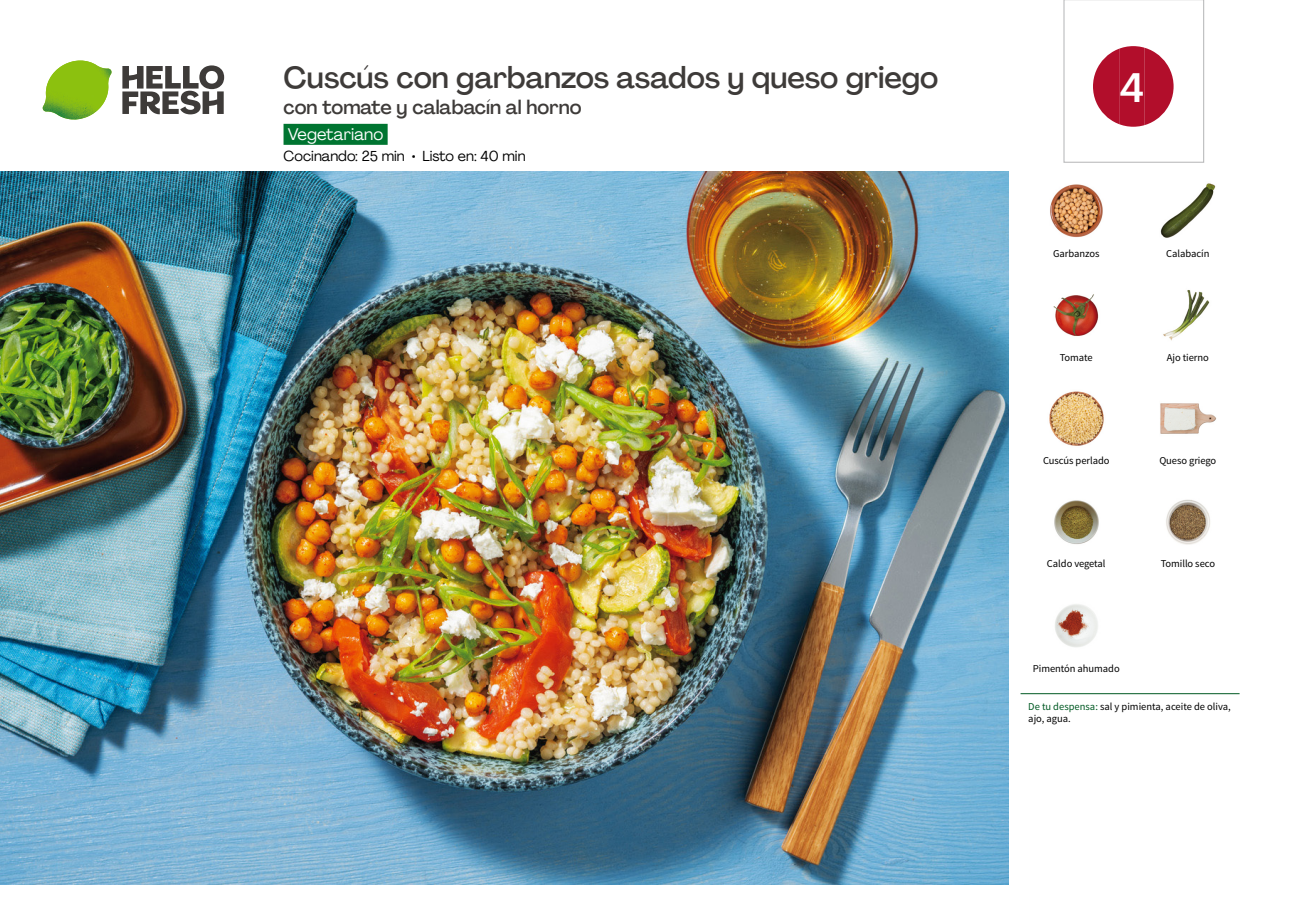
<style>
.page{position:relative;width:1289px;height:919px;background:#fff}
.page>*{position:absolute;margin:0;border:0;box-sizing:border-box;transform-origin:0 0}
.t1{font:500 40.5px "Agrandir";color:#fff}
.t2{font:500 30px "Agrandir";color:#3e3b39}
.t3{font:500 19.5px "Agrandir";color:#3e3b39}
.t4{font:16.5px "Agrandir";color:#fff}
.t5{font:14.25px "Agrandir";color:#000}
.t6{font:10.5px/12px "Source Sans Pro";letter-spacing:-.005em;color:#000}
.s1{color:#005923}
</style>
<div class="page">
<svg style="left:122px;top:65px;width:102px;height:49px"></svg>
<svg style="left:43px;top:60px;width:69px;height:60px"></svg>
<img style="left:43px;top:61px;width:65px;height:45px">
<img style="left:46px;top:61px;width:34px;height:34px">
<img style="left:0;top:172px;width:1008px;height:712px">
<div style="left:283px;top:124px;width:104px;height:21px;background:#007531"></div>
<img style="left:1050px;top:184px;width:53px;height:54px">
<img style="left:1160px;top:183px;width:56px;height:55px">
<img style="left:1163px;top:290px;width:47px;height:51px">
<img style="left:1053px;top:294px;width:46px;height:42px">
<img style="left:1160px;top:403px;width:56px;height:31px">
<img style="left:1049px;top:391px;width:55px;height:55px">
<img style="left:1166px;top:499px;width:44px;height:46px">
<img style="left:1054px;top:500px;width:45px;height:44px">
<img style="left:1055px;top:604px;width:43px;height:43px">
<hr style="left:1020px;top:693px;width:219px;height:1px;background:#005923">
<svg style="left:1063px;top:0;width:141px;height:163px"></svg>
<h2 class="t2" style="left:283px;top:59px;width:656px">Cuscús con garbanzos asados y queso griego</h2>
<h3 class="t3" style="left:283px;top:95px;width:299px">con tomate y calabacín al horno</h3>
<h3 class="t4" style="left:288px;top:124px;width:97px">Vegetariano</h3>
<h3 class="t5" style="left:283px;top:147px;width:243px">Cocinando: 25 min • Listo en: 40 min</h3>
<h1 class="t1" style="left:1119px;top:63px;width:26px">4</h1>
<p class="t6" style="left:1053px;top:247px;width:48px">Garbanzos</p>
<p class="t6" style="left:1166px;top:247px;width:45px">Calabacín</p>
<p class="t6" style="left:1059px;top:352px;width:35px">Tomate</p>
<p class="t6" style="left:1166px;top:352px;width:44px">Ajo tierno</p>
<p class="t6" style="left:1042px;top:454px;width:68px">Cuscús perlado</p>
<p class="t6" style="left:1159px;top:454px;width:58px">Queso griego</p>
<p class="t6" style="left:1046px;top:558px;width:60px">Caldo vegetal</p>
<p class="t6" style="left:1160px;top:558px;width:56px">Tomillo seco</p>
<p class="t6" style="left:1032px;top:662px;width:88px">Pimentón ahumado</p>
<p class="t6" style="left:1028px;top:700px;width:204px"><span class="s1">De tu despensa:</span> sal y pimienta, aceite de oliva, ajo, agua.</p>
</div>
